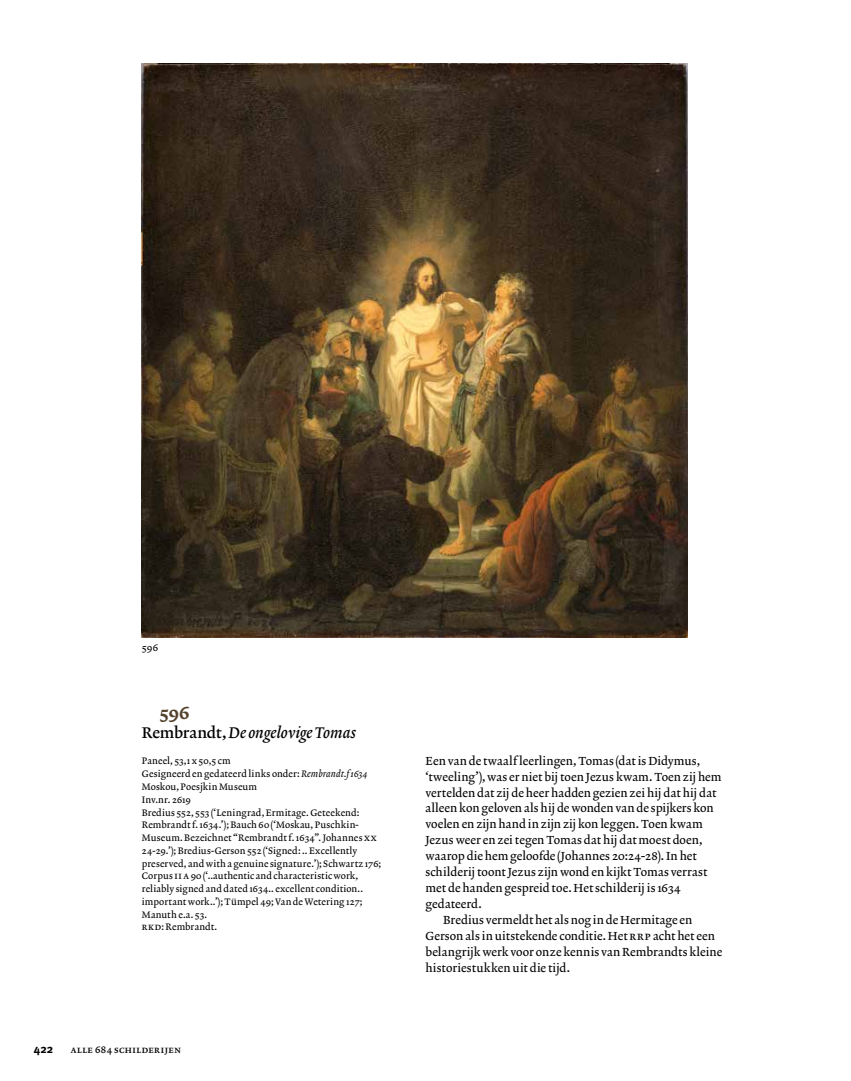
<style>
.page{position:relative;width:851px;height:1081px;background:#fff}
.page>*{position:absolute;margin:0;border:0;box-sizing:border-box;transform-origin:0 0}
.t1{font:700 18.75px "Lexicon OT";color:#55422d}
.t2{font:italic 500 15.62px "Lexicon OT";letter-spacing:-.005em;color:#000}
.t3{font:11.88px/16px "Lexicon OT";color:#000}
.t4{font:700 11.88px "Meta Plus OT";color:#000}
.t5{font:500 10px "Lexicon OT";letter-spacing:.045em;color:#000}
.t6{font:10px "Lexicon OT";color:#000}
.t7{font:9.5px/12.8px "Lexicon OT";letter-spacing:.015em;color:#000}
.s1{font-style:normal}
.s2{font-style:italic}
.s3{font-size:10px}
</style>
<div class="page">
<img style="left:142px;top:64px;width:545px;height:573px">
<p class="t6" style="left:142px;top:642px;width:18px">596</p>
<h1 class="t1" style="left:159px;top:701px;width:32px">596</h1>
<h2 class="t2" style="left:142px;top:723px;width:216px"><span class="s1">Rembrandt,</span> De ongelovige Tomas</h2>
<p class="t7" style="left:142px;top:755px;width:241px">Paneel, 53,1 x 50,5 cm<br>Gesigneerd en gedateerd links onder: <span class="s2">Rembrandt.f 1634<br></span>Moskou, Poesjkin Museum<br>Inv.nr. 2619<br>Bredius 552, 553 (‘Leningrad, Ermitage. Geteekend:<br>Rembrandt f. 1634.’); Bauch 60 (‘Moskau, Puschkin-Museum. Bezeichnet “Rembrandt f. 1634”. Johannes <span class="s3">XX </span>24-29.’); Bredius-Gerson 552 (‘Signed: .. Excellently preserved, and with a genuine signature.’); Schwartz 176; Corpus <span class="s3">II A</span> 90 (‘..authentic and characteristic work, reliably signed and dated 1634.. excellent condition.. important work..’); Tümpel 49; Van de Wetering 127; Manuth e.a. 53.<br><span class="s3">RKD</span>: Rembrandt.</p>
<p class="t4" style="left:34px;top:1041px;width:21px">422</p>
<p class="t5" style="left:71px;top:1043px;width:111px">Alle 684 schilderijen</p>
<p class="t3" style="left:425px;top:753px;width:276px">Een van de twaalf leerlingen, Tomas (dat is Didymus,</p>
<p class="t3" style="left:425px;top:769px;width:297px">‘tweeling’), was er niet bij toen Jezus kwam. Toen zij hem</p>
<p class="t3" style="left:425px;top:785px;width:292px">vertelden dat zij de heer hadden gezien zei hij dat hij dat</p>
<p class="t3" style="left:425px;top:801px;width:290px">alleen kon geloven als hij de wonden van de spijkers kon</p>
<p class="t3" style="left:425px;top:817px;width:279px">voelen en zijn hand in zijn zij kon leggen. Toen kwam</p>
<p class="t3" style="left:425px;top:833px;width:278px">Jezus weer en zei tegen Tomas dat hij dat moest doen,</p>
<p class="t3" style="left:425px;top:849px;width:273px">waarop die hem geloofde (Johannes 20:24-28). In het</p>
<p class="t3" style="left:425px;top:865px;width:283px">schilderij toont Jezus zijn wond en kijkt Tomas verrast</p>
<p class="t3" style="left:425px;top:880px;width:256px">met de handen gespreid toe. Het schilderij is 1634</p>
<p class="t3" style="left:425px;top:896px;width:58px">gedateerd.</p>
<p class="t3" style="left:443px;top:912px;width:251px">Bredius vermeldt het als nog in de Hermitage en</p>
<p class="t3" style="left:425px;top:928px;width:212px">Gerson als in uitstekende conditie. Het RRP</p>
<p class="t3" style="left:425px;top:928px;width:298px;text-indent:227px">acht het een belangrijk werk voor onze kennis van Rembrandts kleine historiestukken uit die tijd.</p>
</div>
